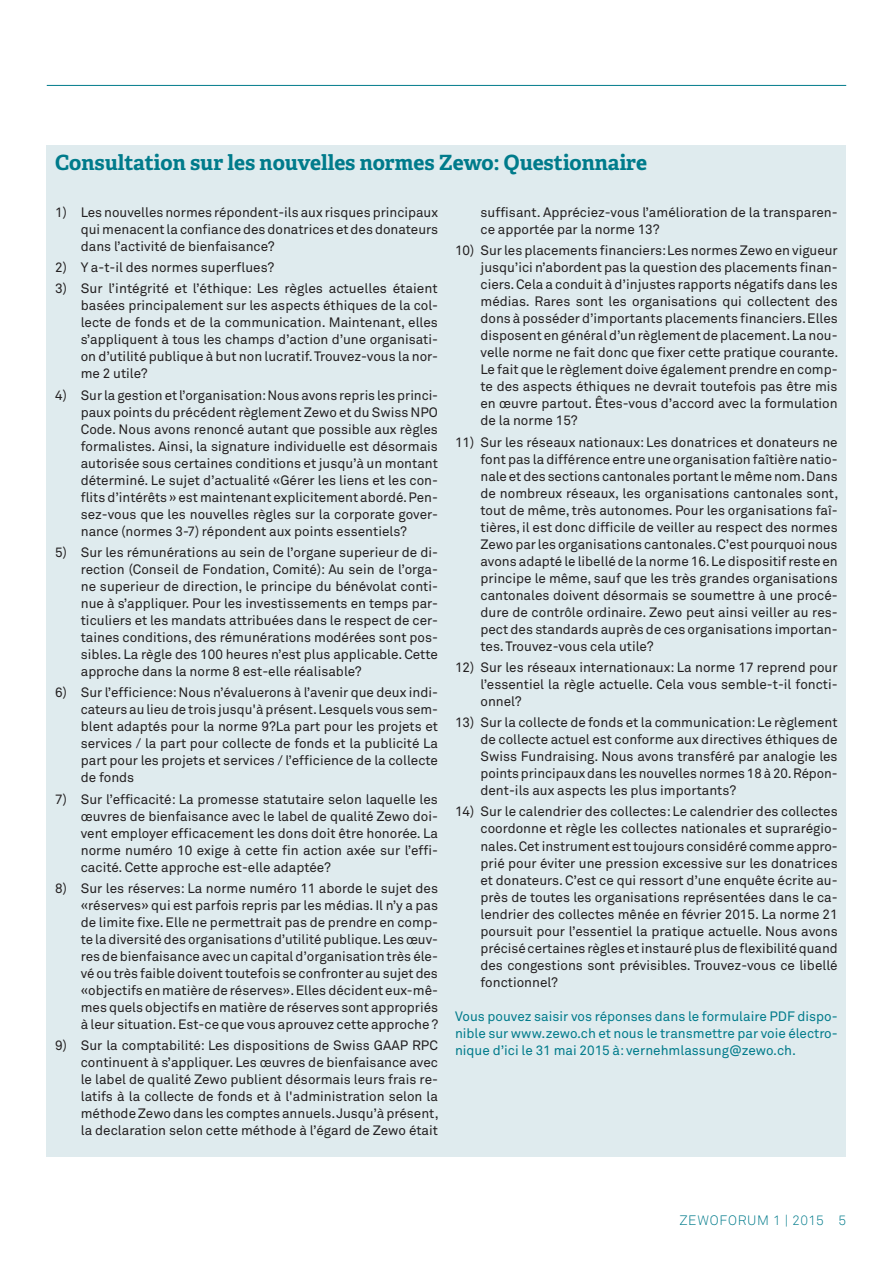
<style>
.page{position:relative;width:893px;height:1263px;background:#fff}
.page>*{position:absolute;margin:0;border:0;box-sizing:border-box;transform-origin:0 0}
.t1{font:700 21px "Adelle Basic";color:#007b8b}
.t2{font:13.5px/17px "Akkurat Std";color:#231f20;text-align:justify}
.t3{font:13.5px/17px "Akkurat Std";color:#007b8b;text-align:justify}
.t4{font:300 13.5px "Akkurat Std";letter-spacing:.05em;color:#007b8b}
</style>
<div class="page">
<hr style="left:47px;top:85px;width:799px;height:1px;background:#007b8b">
<div style="left:47px;top:145px;width:799px;height:1012px;background:#dfebee"></div>
<h1 class="t1" style="left:55px;top:149px;width:593px">Consultation sur les nouvelles normes Zewo: Questionnaire</h1>
<p class="t2" style="left:81px;top:204px;width:359px;text-indent:-26px">1) Les nouvelles normes répondent-ils aux risques principaux qui menacent la confiance des donatrices et des donateurs dans l’activité de bienfaisance?</p>
<p class="t2" style="left:55px;top:259px;width:221px">2) Y a-t-il des normes superflues?</p>
<p class="t2" style="left:81px;top:281px;width:359px;text-indent:-26px">3) Sur l’intégrité et l’éthique: Les règles actuelles étaient basées principalement sur les aspects éthiques de la col&shy;lecte de fonds et de la communication. Maintenant, elles s’appliquent à tous les champs d’action d’une organisati&shy;on d’utilité publique à but non lucratif. Trouvez-vous la nor&shy;me 2 utile?</p>
<p class="t2" style="left:81px;top:387px;width:359px;text-indent:-26px">4) Sur la gestion et l’organisation: Nous avons repris les princi&shy;paux points du précédent règlement Zewo et du Swiss NPO Code. Nous avons renoncé autant que possible aux règles formalistes. Ainsi, la signature individuelle est désormais autorisée sous certaines conditions et jusqu’à un montant déterminé. Le sujet d’actualité «Gérer les liens et les con&shy;flits d’intérêts » est maintenant explicitement abordé. Pen&shy;sez-vous que les nouvelles règles sur la corporate gover&shy;nance (normes 3-7) répondent aux points essentiels?</p>
<p class="t2" style="left:81px;top:544px;width:359px;text-indent:-26px">5) Sur les rémunérations au sein de l’organe superieur de di&shy;rection (Conseil de Fondation, Comité): Au sein de l’orga&shy;ne superieur de direction, le principe du bénévolat conti&shy;nue à s’appliquer. Pour les investissements en temps par&shy;ticuliers et les mandats attribuées dans le respect de cer&shy;taines conditions, des rémunérations modérées sont pos&shy;sibles. La règle des 100 heures n’est plus applicable. Cette approche dans la norme 8 est-elle réalisable?</p>
<p class="t2" style="left:81px;top:685px;width:359px;text-indent:-26px">6) Sur l’efficience: Nous n’évaluerons à l’avenir que deux indi&shy;cateurs au lieu de trois jusqu'à présent. Lesquels vous sem&shy;blent adaptés pour la norme 9?La part pour les projets et services / la part pour collecte de fonds et la publicité La part pour les projets et services / l’efficience de la collecte de fonds</p>
<p class="t2" style="left:81px;top:791px;width:359px;text-indent:-26px">7) Sur l’efficacité: La promesse statutaire selon laquelle les œuvres de bienfaisance avec le label de qualité Zewo doi&shy;vent employer efficacement les dons doit être honorée. La norme numéro 10 exige à cette fin action axée sur l’effi&shy;cacité. Cette approche est-elle adaptée?</p>
<p class="t2" style="left:81px;top:880px;width:359px;text-indent:-26px">8) Sur les réserves: La norme numéro 11 aborde le sujet des «réserves» qui est parfois repris par les médias. Il n’y a pas de limite fixe. Elle ne permettrait pas de prendre en comp&shy;te la diversité des organisations d’utilité publique. Les œuv&shy;res de bienfaisance avec un capital d’organisation très éle&shy;vé ou très faible doivent toutefois se confronter au sujet des «objectifs en matière de réserves». Elles décident eux-mê&shy;mes quels objectifs en matière de réserves sont appropriés à leur situation. Est-ce que vous aprouvez cette approche ?</p>
<p class="t2" style="left:81px;top:1037px;width:359px;text-indent:-26px">9) Sur la comptabilité: Les dispositions de Swiss GAAP RPC continuent à s’appliquer. Les œuvres de bienfaisance avec le label de qualité Zewo publient désormais leurs frais re&shy;latifs à la collecte de fonds et à l'administration selon la méthode Zewo dans les comptes annuels. Jusqu’à présent, la declaration selon cette méthode à l’égard de Zewo était</p>
<p class="t2" style="left:480px;top:204px;width:359px">suffisant. Appréciez-vous l’amélioration de la transparen&shy;ce apportée par la norme 13?</p>
<p class="t2" style="left:480px;top:242px;width:359px;text-indent:-26px">10) Sur les placements financiers: Les normes Zewo en vigueur jusqu’ici n’abordent pas la question des placements finan&shy;ciers. Cela a conduit à d’injustes rapports négatifs dans les médias. Rares sont les organisations qui collectent des dons à posséder d’importants placements financiers. Elles disposent en général d’un règlement de placement. La nou&shy;velle norme ne fait donc que fixer cette pratique courante.<br>Le fait que le règlement doive également prendre en comp&shy;te des aspects éthiques ne devrait toutefois pas être mis en œuvre partout. Êtes-vous d’accord avec la formulation de la norme 15?</p>
<p class="t2" style="left:480px;top:434px;width:359px;text-indent:-26px">11) Sur les réseaux nationaux: Les donatrices et donateurs ne font pas la différence entre une organisation faîtière natio&shy;nale et des sections cantonales portant le même nom. Dans de nombreux réseaux, les organisations cantonales sont, tout de même, très autonomes. Pour les organisations faî&shy;tières, il est donc difficile de veiller au respect des normes Zewo par les organisations cantonales. C’est pourquoi nous avons adapté le libellé de la norme 16. Le dispositif reste en principe le même, sauf que les très grandes organisations cantonales doivent désormais se soumettre à une procé&shy;dure de contrôle ordinaire. Zewo peut ainsi veiller au res&shy;pect des standards auprès de ces organisations importan&shy;tes. Trouvez-vous cela utile?</p>
<p class="t2" style="left:480px;top:659px;width:359px;text-indent:-26px">12) Sur les réseaux internationaux: La norme 17 reprend pour l’essentiel la règle actuelle. Cela vous semble-t-il foncti&shy;onnel?</p>
<p class="t2" style="left:480px;top:714px;width:359px;text-indent:-26px">13) Sur la collecte de fonds et la communication: Le règlement de collecte actuel est conforme aux directives éthiques de Swiss Fundraising. Nous avons transféré par analogie les points principaux dans les nouvelles normes 18 à 20. Répon&shy;dent-ils aux aspects les plus importants?</p>
<p class="t2" style="left:480px;top:804px;width:359px;text-indent:-26px">14) Sur le calendrier des collectes: Le calendrier des collectes coordonne et règle les collectes nationales et suprarégio&shy;nales. Cet instrument est toujours considéré comme appro&shy;prié pour éviter une pression excessive sur les donatrices et donateurs. C’est ce qui ressort d’une enquête écrite au&shy;près de toutes les organisations représentées dans le ca&shy;lendrier des collectes mênée en février 2015. La norme 21 poursuit pour l’essentiel la pratique actuelle. Nous avons précisé certaines règles et instauré plus de flexibilité quand des congestions sont prévisibles. Trouvez-vous ce libellé fonctionnel?</p>
<p class="t3" style="left:455px;top:1008px;width:384px">Vous pouvez saisir vos réponses dans le formulaire PDF dispo&shy;nible sur www.zewo.ch et nous le transmettre par voie électro&shy;nique d’ici le 31 mai 2015 à: vernehmlassung@zewo.ch.</p>
<p class="t4" style="left:679px;top:1212px;width:168px">ZEWOFORUM 1 | 2015 5</p>
</div>
